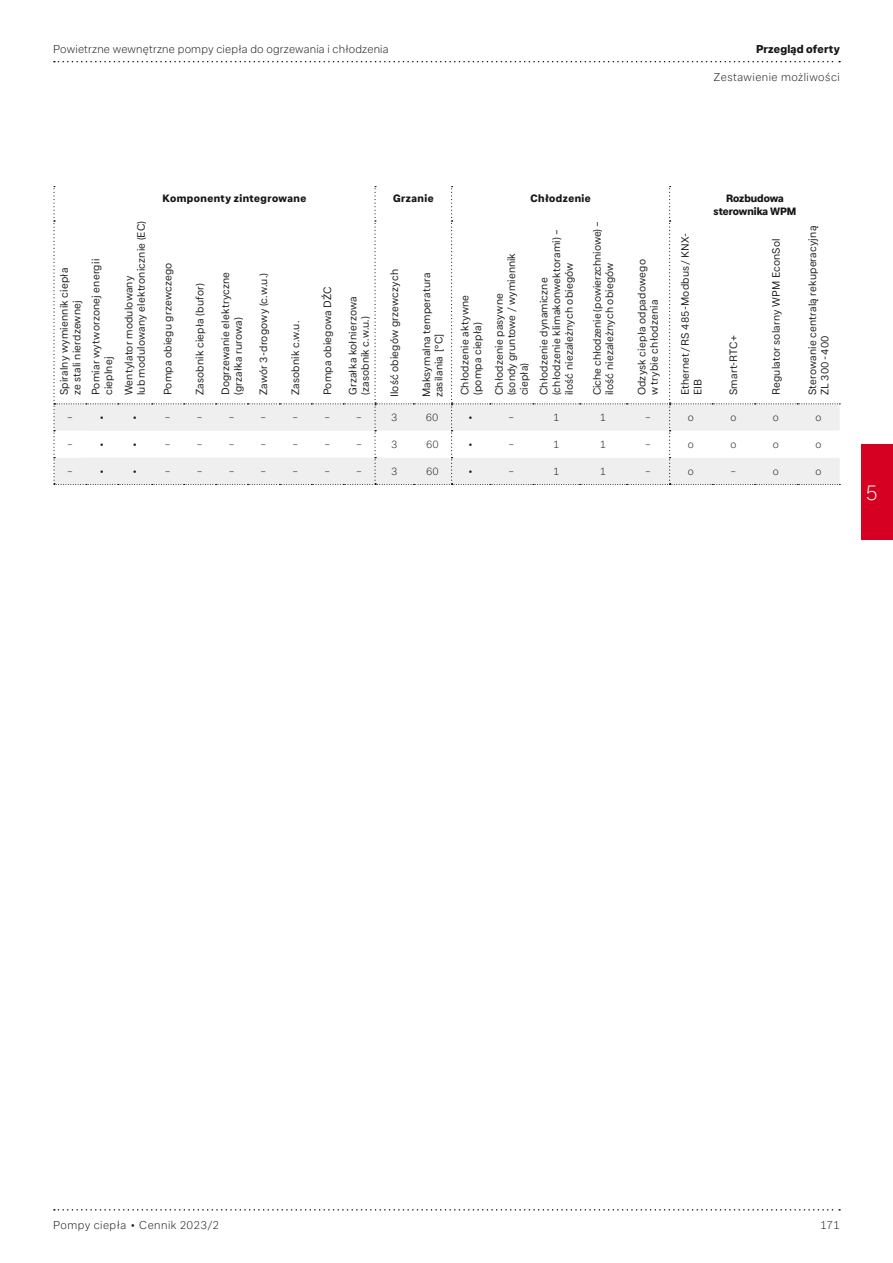
<style>
.page{position:relative;width:893px;height:1263px;background:#fff}
.page>*{position:absolute;margin:0;border:0;box-sizing:border-box;transform-origin:0 0}
.t1{font:300 21px "Glen Dimplex Sans";color:#fff}
.t2{font:300 11.25px "Glen Dimplex Sans";letter-spacing:.02em;color:#171715}
.t3{font:300 11.25px "Glen Dimplex Sans";letter-spacing:.04em;color:#171715}
.t4{font:800 11.25px "Glen Dimplex Sans";letter-spacing:.015em;color:#171715}
.t5{font:10.5px/12.6px "Glen Dimplex Sans";letter-spacing:.02em;color:#171715}
.t6{font:300 10.5px "Glen Dimplex Sans";color:#171715}
.t7{font:800 10.5px "Glen Dimplex Sans";letter-spacing:.04em;color:#171715}
.t8{font:800 10.5px/12.6px "Glen Dimplex Sans";color:#171715;text-align:center}
</style>
<div class="page">
<svg style="left:53px;top:186px;width:787px;height:299px"></svg>
<svg style="left:54px;top:1209px;width:786px;height:1px"></svg>
<svg style="left:54px;top:61px;width:786px;height:1px"></svg>
<div style="left:861px;top:444px;width:32px;height:96px;background:#d60022"></div>
<p class="t2" style="left:53px;top:42px;width:337px">Powietrzne wewnętrzne pompy ciepła do ogrzewania i chłodzenia</p>
<p class="t4" style="left:756px;top:42px;width:85px">Przegląd oferty</p>
<p class="t3" style="left:714px;top:70px;width:127px">Zestawienie możliwości</p>
<p class="t5" style="left:58px;top:395px;width:129px;rotate:-90deg">Spiralny wymiennik ciepła ze stali nierdzewnej</p>
<p class="t5" style="left:89px;top:395px;width:138px;rotate:-90deg">Pomiar wytworzonej energii cieplnej</p>
<p class="t5" style="left:122px;top:395px;width:176px;rotate:-90deg">Wentylator modulowany<br>lub modulowany elektronicznie (EC)</p>
<p class="t7" style="left:163px;top:192px;width:145px">Komponenty zintegrowane</p>
<p class="t7" style="left:393px;top:192px;width:42px">Grzanie</p>
<p class="t7" style="left:530px;top:192px;width:62px">Chłodzenie</p>
<p class="t8" style="left:713px;top:192px;width:84px">Rozbudowa sterownika WPM</p>
<p class="t5" style="left:162px;top:395px;width:134px;rotate:-90deg">Pompa obiegu grzewczego</p>
<p class="t5" style="left:193px;top:395px;width:114px;rotate:-90deg">Zasobnik ciepła (bufor)</p>
<p class="t5" style="left:219px;top:395px;width:125px;rotate:-90deg">Dogrzewanie elektryczne (grzałka rurowa)</p>
<p class="t5" style="left:257px;top:395px;width:124px;rotate:-90deg">Zawór 3-drogowy (c.w.u.)</p>
<p class="t5" style="left:289px;top:395px;width:76px;rotate:-90deg">Zasobnik c.w.u.</p>
<p class="t5" style="left:321px;top:395px;width:110px;rotate:-90deg">Pompa obiegowa DŹC</p>
<p class="t5" style="left:346px;top:395px;width:100px;rotate:-90deg">Grzałka kołnierzowa (zasobnik c.w.u.)</p>
<p class="t5" style="left:388px;top:397px;width:130px;rotate:-90deg">Ilość obiegów grzewczych</p>
<p class="t5" style="left:420px;top:397px;width:126px;rotate:-90deg">Maksymalna temperatura zasilania [°C]</p>
<p class="t5" style="left:458px;top:395px;width:102px;rotate:-90deg">Chłodzenie aktywne (pompa ciepła)</p>
<p class="t5" style="left:493px;top:395px;width:144px;rotate:-90deg">Chłodzenie pasywne<br>(sondy gruntowe / wymiennik ciepła)</p>
<p class="t5" style="left:537px;top:395px;width:168px;rotate:-90deg">Chłodzenie dynamiczne (chłodzenie klimakonwektorami) – ilość niezależnych obiegów</p>
<p class="t5" style="left:591px;top:395px;width:176px;rotate:-90deg">Ciche chłodzenie (powierzchniowe) – ilość niezależnych obiegów</p>
<p class="t5" style="left:635px;top:395px;width:137px;rotate:-90deg">Odzysk ciepła odpadowego w trybie chłodzenia</p>
<p class="t5" style="left:679px;top:395px;width:164px;rotate:-90deg">Ethernet/RS 485-Modbus/KNX-<br>EIB</p>
<p class="t5" style="left:727px;top:395px;width:61px;rotate:-90deg">Smart-RTC+</p>
<p class="t5" style="left:770px;top:395px;width:159px;rotate:-90deg">Regulator solarny WPM EconSol</p>
<p class="t5" style="left:806px;top:395px;width:171px;rotate:-90deg">Sterowanie centralą rekuperacyjną<br>ZL 300-400</p>
<p class="t6" style="left:67px;top:411px;width:7px">–</p>
<p class="t6" style="left:100px;top:411px;width:6px">•</p>
<p class="t6" style="left:133px;top:411px;width:6px">•</p>
<p class="t6" style="left:165px;top:411px;width:7px">–</p>
<p class="t6" style="left:197px;top:411px;width:7px">–</p>
<p class="t6" style="left:229px;top:411px;width:7px">–</p>
<p class="t6" style="left:261px;top:411px;width:7px">–</p>
<p class="t6" style="left:292px;top:411px;width:7px">–</p>
<p class="t6" style="left:324px;top:411px;width:7px">–</p>
<p class="t6" style="left:356px;top:411px;width:7px">–</p>
<p class="t6" style="left:391px;top:411px;width:8px">3</p>
<p class="t6" style="left:426px;top:411px;width:14px">60</p>
<p class="t6" style="left:469px;top:411px;width:6px">•</p>
<p class="t6" style="left:509px;top:411px;width:7px">–</p>
<p class="t6" style="left:553px;top:411px;width:8px">1</p>
<p class="t6" style="left:600px;top:411px;width:8px">1</p>
<p class="t6" style="left:645px;top:411px;width:7px">–</p>
<p class="t6" style="left:688px;top:411px;width:8px">o</p>
<p class="t6" style="left:730px;top:411px;width:8px">o</p>
<p class="t6" style="left:773px;top:411px;width:8px">o</p>
<p class="t6" style="left:815px;top:411px;width:8px">o</p>
<p class="t6" style="left:67px;top:438px;width:7px">–</p>
<p class="t6" style="left:100px;top:438px;width:6px">•</p>
<p class="t6" style="left:133px;top:438px;width:6px">•</p>
<p class="t6" style="left:165px;top:438px;width:7px">–</p>
<p class="t6" style="left:197px;top:438px;width:7px">–</p>
<p class="t6" style="left:229px;top:438px;width:7px">–</p>
<p class="t6" style="left:261px;top:438px;width:7px">–</p>
<p class="t6" style="left:292px;top:438px;width:7px">–</p>
<p class="t6" style="left:324px;top:438px;width:7px">–</p>
<p class="t6" style="left:356px;top:438px;width:7px">–</p>
<p class="t6" style="left:391px;top:438px;width:8px">3</p>
<p class="t6" style="left:426px;top:438px;width:14px">60</p>
<p class="t6" style="left:469px;top:438px;width:6px">•</p>
<p class="t6" style="left:509px;top:438px;width:7px">–</p>
<p class="t6" style="left:553px;top:438px;width:8px">1</p>
<p class="t6" style="left:600px;top:438px;width:8px">1</p>
<p class="t6" style="left:645px;top:438px;width:7px">–</p>
<p class="t6" style="left:688px;top:438px;width:8px">o</p>
<p class="t6" style="left:730px;top:438px;width:8px">o</p>
<p class="t6" style="left:773px;top:438px;width:8px">o</p>
<p class="t6" style="left:815px;top:438px;width:8px">o</p>
<p class="t6" style="left:67px;top:465px;width:7px">–</p>
<p class="t6" style="left:100px;top:465px;width:6px">•</p>
<p class="t6" style="left:133px;top:465px;width:6px">•</p>
<p class="t6" style="left:165px;top:465px;width:7px">–</p>
<p class="t6" style="left:197px;top:465px;width:7px">–</p>
<p class="t6" style="left:229px;top:465px;width:7px">–</p>
<p class="t6" style="left:261px;top:465px;width:7px">–</p>
<p class="t6" style="left:292px;top:465px;width:7px">–</p>
<p class="t6" style="left:324px;top:465px;width:7px">–</p>
<p class="t6" style="left:356px;top:465px;width:7px">–</p>
<p class="t6" style="left:391px;top:465px;width:8px">3</p>
<p class="t6" style="left:426px;top:465px;width:14px">60</p>
<p class="t6" style="left:469px;top:465px;width:6px">•</p>
<p class="t6" style="left:509px;top:465px;width:7px">–</p>
<p class="t6" style="left:553px;top:465px;width:8px">1</p>
<p class="t6" style="left:600px;top:465px;width:8px">1</p>
<p class="t6" style="left:645px;top:465px;width:7px">–</p>
<p class="t6" style="left:688px;top:465px;width:8px">o</p>
<p class="t6" style="left:730px;top:465px;width:7px">–</p>
<p class="t6" style="left:773px;top:465px;width:8px">o</p>
<p class="t6" style="left:815px;top:465px;width:8px">o</p>
<h1 class="t1" style="left:865px;top:480px;width:14px">5</h1>
<p class="t3" style="left:53px;top:1219px;width:168px">Pompy ciepła ∙ Cennik 2023/2</p>
<p class="t2" style="left:820px;top:1219px;width:21px">171</p>
</div>
